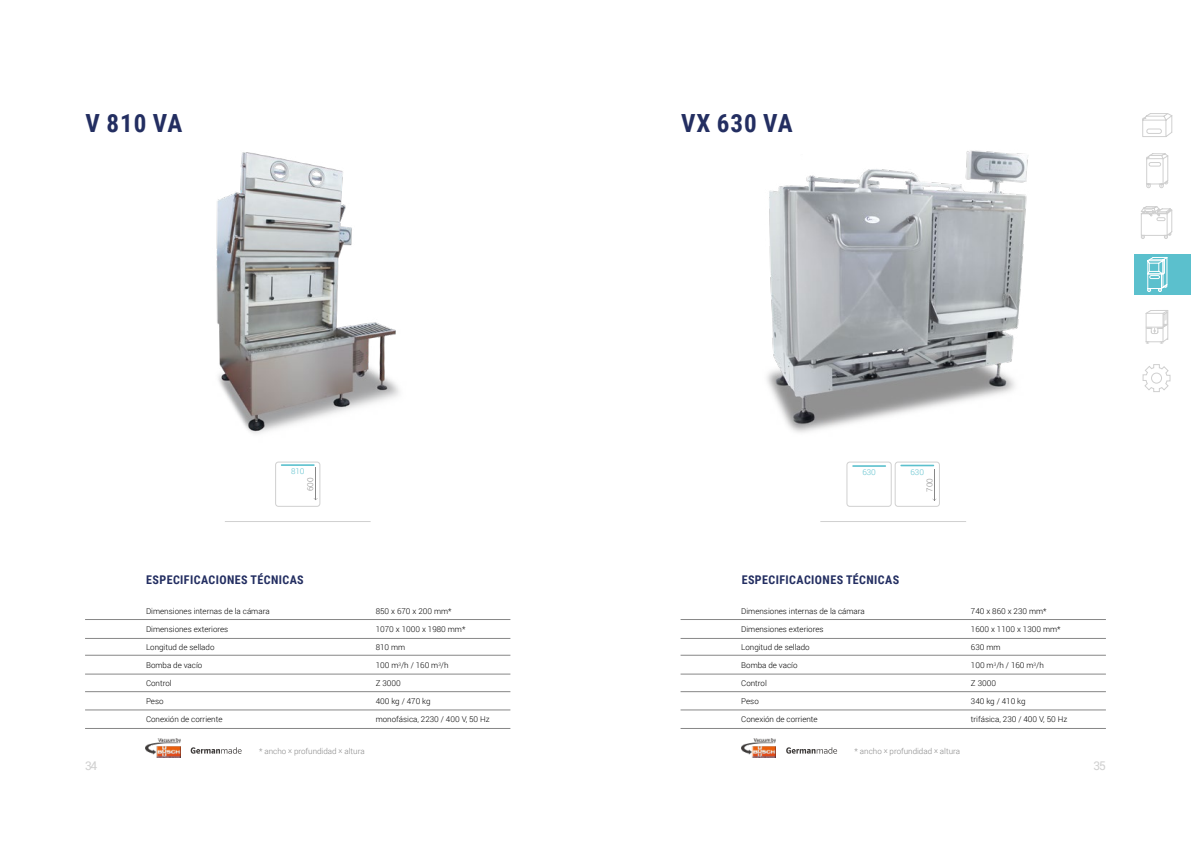
<style>
.page{position:relative;width:1191px;height:842px;background:#fff}
.page>*{position:absolute;margin:0;border:0;box-sizing:border-box;transform-origin:0 0}
.t1{font:700 25px "Roboto Condensed";letter-spacing:.035em;color:#232e61}
.t2{font:700 12px "Roboto Condensed";letter-spacing:.035em;color:#232e61}
.t3{font:12px "Roboto";color:#d0d0d0}
.t4{font:300 8px "Roboto";color:#000}
.t5{font:300 8px "Roboto";color:#878787}
.t6{font:300 8px "Roboto";color:#5bc0cd}
.s1{font-size:6.9px}
</style>
<div class="page">
<hr style="left:85px;top:619px;width:425px;height:1px;background:#878787">
<hr style="left:85px;top:638px;width:425px;height:1px;background:#878787">
<hr style="left:85px;top:655px;width:425px;height:1px;background:#878787">
<hr style="left:85px;top:674px;width:425px;height:1px;background:#878787">
<hr style="left:85px;top:691px;width:425px;height:1px;background:#878787">
<hr style="left:85px;top:710px;width:425px;height:1px;background:#878787">
<hr style="left:225px;top:521px;width:146px;height:1px;background:#d0d0d0">
<hr style="left:85px;top:728px;width:425px;height:1px;background:#878787">
<img style="left:146px;top:739px;width:34px;height:19px">
<svg style="left:191px;top:747px;width:51px;height:7px"></svg>
<img style="left:216px;top:152px;width:184px;height:282px">
<svg style="left:275px;top:462px;width:45px;height:45px"></svg>
<hr style="left:680px;top:619px;width:426px;height:1px;background:#878787">
<hr style="left:680px;top:638px;width:426px;height:1px;background:#878787">
<hr style="left:680px;top:655px;width:426px;height:1px;background:#878787">
<hr style="left:680px;top:674px;width:426px;height:1px;background:#878787">
<hr style="left:680px;top:691px;width:426px;height:1px;background:#878787">
<hr style="left:680px;top:710px;width:426px;height:1px;background:#878787">
<hr style="left:820px;top:521px;width:146px;height:1px;background:#d0d0d0">
<hr style="left:680px;top:728px;width:426px;height:1px;background:#878787">
<img style="left:741px;top:739px;width:34px;height:19px">
<svg style="left:786px;top:747px;width:51px;height:7px"></svg>
<img style="left:767px;top:150px;width:261px;height:283px">
<svg style="left:846px;top:462px;width:94px;height:45px"></svg>
<div style="left:1134px;top:254px;width:57px;height:41px;background:#5bc0cd"></div>
<svg style="left:1147px;top:257px;width:20px;height:35px"></svg>
<svg style="left:1142px;top:364px;width:28px;height:28px"></svg>
<svg style="left:1145px;top:310px;width:23px;height:34px"></svg>
<svg style="left:1142px;top:113px;width:30px;height:24px"></svg>
<svg style="left:1146px;top:153px;width:22px;height:35px"></svg>
<svg style="left:1141px;top:206px;width:31px;height:33px"></svg>
<h1 class="t1" style="left:85px;top:106px;width:98px">V 810 VA</h1>
<p class="t6" style="left:291px;top:466px;width:15px">810</p>
<p class="t5" style="left:305px;top:491px;width:15px;rotate:-90deg">600</p>
<h1 class="t1" style="left:681px;top:106px;width:113px">VX 630 VA</h1>
<p class="t6" style="left:862px;top:467px;width:15px">630</p>
<p class="t6" style="left:910px;top:466px;width:15px">630</p>
<p class="t5" style="left:924px;top:492px;width:15px;rotate:-90deg">700</p>
<h2 class="t2" style="left:146px;top:572px;width:159px">ESPECIFICACIONES TÉCNICAS</h2>
<h2 class="t2" style="left:741px;top:572px;width:159px">ESPECIFICACIONES TÉCNICAS</h2>
<p class="t4" style="left:741px;top:606px;width:125px">Dimensiones internas de la cámara</p>
<p class="t4" style="left:971px;top:606px;width:77px">740 x 860 x 230 mm*</p>
<p class="t4" style="left:741px;top:624px;width:84px">Dimensiones exteriores</p>
<p class="t4" style="left:971px;top:624px;width:91px">1600 x 1100 x 1300 mm*</p>
<p class="t4" style="left:741px;top:642px;width:70px">Longitud de sellado</p>
<p class="t4" style="left:971px;top:642px;width:31px">630 mm</p>
<p class="t4" style="left:741px;top:660px;width:58px">Bomba de vacío</p>
<p class="t4" style="left:971px;top:660px;width:74px">100 m<sup>3</sup>/h / 160 m<sup>3</sup>/h</p>
<p class="t4" style="left:741px;top:678px;width:27px">Control</p>
<p class="t4" style="left:971px;top:678px;width:27px">Z 3000</p>
<p class="t4" style="left:741px;top:696px;width:19px">Peso</p>
<p class="t4" style="left:971px;top:696px;width:56px">340 kg / 410 kg</p>
<p class="t4" style="left:741px;top:714px;width:78px">Conexión de corriente</p>
<p class="t4" style="left:971px;top:714px;width:98px">trifásica, 230 / 400 V, 50 Hz</p>
<p class="t4" style="left:146px;top:606px;width:125px">Dimensiones internas de la cámara</p>
<p class="t4" style="left:376px;top:606px;width:77px">850 x 670 x 200 mm*</p>
<p class="t4" style="left:146px;top:624px;width:84px">Dimensiones exteriores</p>
<p class="t4" style="left:376px;top:624px;width:91px">1070 x 1000 x 1980 mm*</p>
<p class="t4" style="left:146px;top:642px;width:70px">Longitud de sellado</p>
<p class="t4" style="left:376px;top:642px;width:31px">810 mm</p>
<p class="t4" style="left:146px;top:660px;width:58px">Bomba de vacío</p>
<p class="t4" style="left:376px;top:660px;width:74px">100 m<sup>3</sup>/h / 160 m<sup>3</sup>/h</p>
<p class="t4" style="left:146px;top:678px;width:27px">Control</p>
<p class="t4" style="left:376px;top:678px;width:27px">Z 3000</p>
<p class="t4" style="left:146px;top:696px;width:19px">Peso</p>
<p class="t4" style="left:376px;top:696px;width:56px">400 kg / 470 kg</p>
<p class="t4" style="left:146px;top:714px;width:78px">Conexión de corriente</p>
<p class="t4" style="left:376px;top:714px;width:116px">monofásica, 2230 / 400 V, 50 Hz</p>
<p class="t5" style="left:259px;top:745px;width:107px">* ancho <span class="s1">x</span> profundidad <span class="s1">x</span> altura</p>
<p class="t5" style="left:854px;top:745px;width:107px">* ancho <span class="s1">x</span> profundidad <span class="s1">x</span> altura</p>
<h2 class="t3" style="left:85px;top:757px;width:14px">34</h2>
<h2 class="t3" style="left:1093px;top:757px;width:14px">35</h2>
</div>
